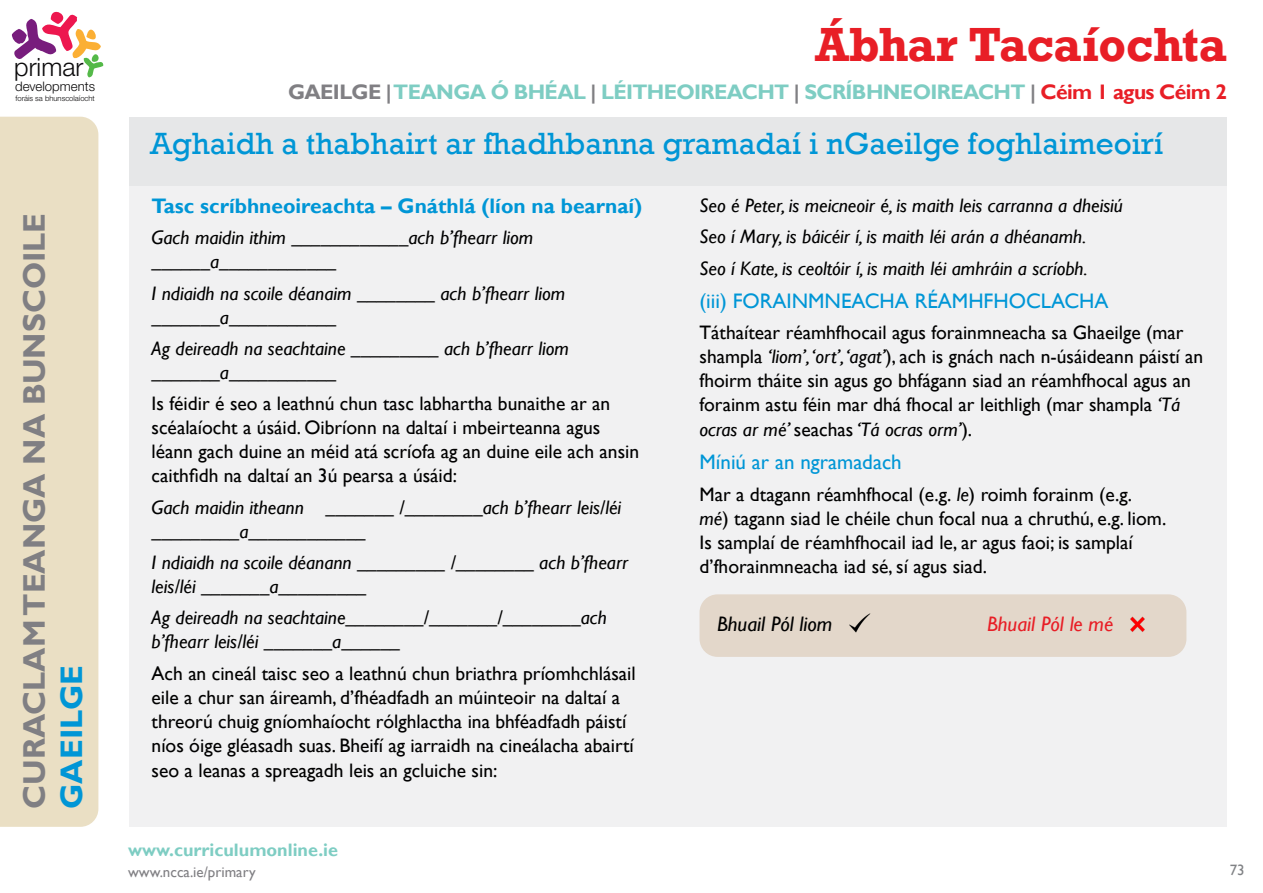
<style>
.page{position:relative;width:1263px;height:893px;background:#fff}
.page>*{position:absolute;margin:0;border:0;box-sizing:border-box;transform-origin:0 0}
.t1{font:700 45px "Rockwell";color:#e81e26}
.t2{font:31.5px "Rockwell";color:#0096d6}
.t3{font:700 31.2px "Gill Sans";color:#807f83}
.t4{font:700 31.2px "Gill Sans";color:#0096d6}
.t5{font:300 25.2px "Helvetica Neue";color:#0b0a0b}
.t6{font:700 21px "Gill Sans";letter-spacing:-.03em;color:#7ecdc3}
.t7{font:21px "Gill Sans";color:#0096d6}
.t8{font:700 21px "Gill Sans";color:#0096d6}
.t9{font:italic 21px "Gill Sans";color:#000}
.t10{font:italic 21px "Gill Sans";color:#e81e26}
.t11{font:19.5px/24.5px "Gill Sans";color:#000}
.t12{font:italic 19.5px/24px "Gill Sans";color:#000}
.t13{font:700 18px "Gill Sans";color:#7ecdc3}
.t14{font:15px "Gill Sans";color:#807f83}
.t15{font:15px "Gill Sans";color:#808285}
.t16{font:300 13.2px "Helvetica Neue";color:#0b0a0b}
.t17{font:300 7.65px "Helvetica Neue";color:#0b0a0b}
.s1{color:#807f83}
.s2{color:#e81e26}
.s3{font-style:italic}
</style>
<div class="page">
<div style="left:130px;top:117px;width:1097px;height:710px;background:#f1f1f2"></div>
<div style="left:130px;top:117px;width:1097px;height:68px;background:#e6e7e8"></div>
<svg style="left:12px;top:12px;width:92px;height:65px"></svg>
<div style="left:0;top:117px;width:98px;height:710px;background:#eadfc4"></div>
<div style="left:699px;top:594px;width:487px;height:63px;background:#e3d7ca;border-radius:18px"></div>
<img style="left:849px;top:613px;width:22px;height:20px">
<img style="left:1130px;top:616px;width:15px;height:16px">
<p class="t5" style="left:14px;top:52px;width:71px">primar</p>
<p class="t16" style="left:15px;top:79px;width:81px">developments</p>
<p class="t17" style="left:15px;top:93px;width:81px">foráis sa bhunscolaíocht</p>
<h3 class="t3" style="left:16px;top:809px;width:597px;rotate:-90deg">CURACLAM TEANGA NA BUNSCOILE</h3>
<h3 class="t4" style="left:53px;top:809px;width:146px;rotate:-90deg">GAEILGE</h3>
<h1 class="t1" style="left:815px;top:16px;width:413px">Ábhar Tacaíochta</h1>
<p class="t6" style="left:288px;top:79px;width:940px"><span class="s1">GAEILGE |</span> TEANGA Ó BHÉAL <span class="s1">|</span> LÉITHEOIREACHT <span class="s1">|</span> SCRÍBHNEOIREACHT <span class="s1">|</span> <span class="s2">Céim 1 agus Céim 2</span></p>
<h2 class="t2" style="left:150px;top:125px;width:1015px">Aghaidh a thabhairt ar fhadhbanna gramadaí i nGaeilge foghlaimeoirí</h2>
<p class="t8" style="left:152px;top:193px;width:492px">Tasc scríbhneoireachta – Gnáthlá (líon na bearnaí)</p>
<p class="t12" style="left:152px;top:226px;width:383px">Gach maidin ithim ____________ach b’fhearr liom ______a____________</p>
<p class="t12" style="left:152px;top:281px;width:415px">I ndiaidh na scoile déanaim ________ ach b’fhearr liom _______a___________</p>
<p class="t12" style="left:152px;top:337px;width:419px">Ag deireadh na seachtaine _________ ach b’fhearr liom _______a___________</p>
<p class="t11" style="left:152px;top:392px;width:489px;line-height:24px">Is féidir é seo a leathnú chun tasc labhartha bunaithe ar an scéalaíocht a úsáid. Oibríonn na daltaí i mbeirteanna agus léann gach duine an méid atá scríofa ag an duine eile ach ansin caithfidh na daltaí an 3ú pearsa a úsáid:</p>
<p class="t12" style="left:152px;top:495px;width:471px">Gach maidin itheann _______ /________ach b’fhearr leis/léi _________a____________</p>
<p class="t12" style="left:152px;top:551px;width:478px">I ndiaidh na scoile déanann _________ /________ ach b’fhearr leis/léi _______a_________</p>
<p class="t12" style="left:152px;top:606px;width:457px">Ag deireadh na seachtaine________/_______/________ach b’fhearr leis/léi _______a______</p>
<p class="t11" style="left:152px;top:661px;width:486px">Ach an cineál taisc seo a leathnú chun briathra príomhchlásail eile a chur san áireamh, d’fhéadfadh an múinteoir na daltaí a threorú chuig gníomhaíocht rólghlactha ina bhféadfadh páistí níos óige gléasadh suas. Bheifí ag iarraidh na cineálacha abairtí seo a leanas a spreagadh leis an gcluiche sin:</p>
<p class="t13" style="left:128px;top:839px;width:211px">www.curriculumonline.ie</p>
<p class="t14" style="left:128px;top:863px;width:129px">www.ncca.ie/primary</p>
<p class="t12" style="left:699px;top:190px;width:425px;line-height:31.3px">Seo é Peter, is meicneoir é, is maith leis carranna a dheisiú<br>Seo í Mary, is báicéir í, is maith léi arán a dhéanamh.<br>Seo í Kate, is ceoltóir í, is maith léi amhráin a scríobh.</p>
<p class="t7" style="left:699px;top:288px;width:411px">(iii) FORAINMNEACHA RÉAMHFHOCLACHA</p>
<p class="t11" style="left:699px;top:320px;width:505px">Táthaítear réamhfhocail agus forainmneacha sa Ghaeilge (mar shampla <span class="s3">‘liom’, ‘ort’, ‘agat’</span>), ach is gnách nach n-úsáideann páistí an fhoirm tháite sin agus go bhfágann siad an réamhfhocal agus an forainm astu féin mar dhá fhocal ar leithligh (mar shampla <span class="s3">‘Tá ocras ar mé’</span> seachas <span class="s3">‘Tá ocras orm’</span>).</p>
<p class="t7" style="left:699px;top:450px;width:204px">Míniú ar an ngramadach</p>
<p class="t11" style="left:699px;top:482px;width:468px;line-height:24px">Mar a dtagann réamhfhocal (e.g. <span class="s3">le</span>) roimh forainm (e.g.<br><span class="s3">mé</span>) tagann siad le chéile chun focal nua a chruthú, e.g. liom.<br>Is samplaí de réamhfhocail iad le, ar agus faoi; is samplaí d’fhorainmneacha iad sé, sí agus siad.</p>
<p class="t9" style="left:717px;top:611px;width:117px">Bhuail Pól liom</p>
<p class="t10" style="left:987px;top:611px;width:128px">Bhuail Pól le mé</p>
<p class="t15" style="left:1230px;top:861px;width:16px">73</p>
</div>
